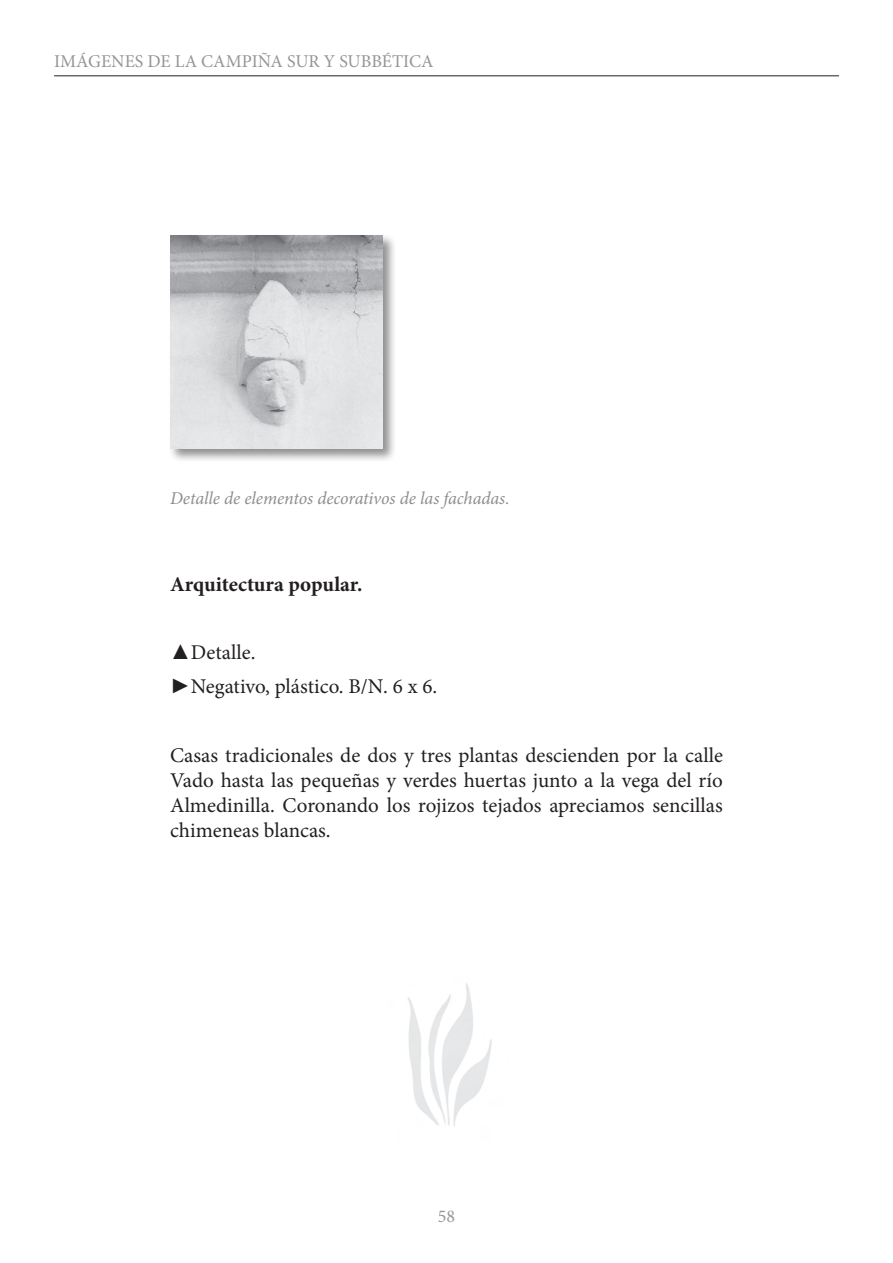
<style>
.page{position:relative;width:893px;height:1263px;background:#fff}
.page>*{position:absolute;margin:0;border:0;box-sizing:border-box;transform-origin:0 0}
.Normal_copy2{font:21px/25.2px "Minion Pro";color:#231f20;text-align:justify}
.Normal_copy2-2{font:700 21px "Minion Pro";letter-spacing:-.005em;color:#231f20}
.Paragraph_Style_1{font:italic 18px "Minion Pro";letter-spacing:-.005em;color:#8c8e91}
.t1{font:18px "Minion Pro";color:#939598}
.s1{font-family:"Times New Roman"}
</style>
<div class="page">
<hr style="left:54px;top:75px;width:785px;height:1px;background:#231f20">
<div style="left:168px;top:233px;width:236px;height:236px;background:#231f20;opacity:.5"></div>
<img style="left:170px;top:235px;width:213px;height:213px">
<img style="left:408px;top:983px;width:84px;height:144px">
<p class="t1" style="left:54px;top:49px;width:381px">IMÁGENES DE LA CAMPIÑA SUR Y SUBBÉTICA</p>
<p class="Paragraph_Style_1" style="left:170px;top:485px;width:341px">Detalle de elementos decorativos de las fachadas.</p>
<p class="Normal_copy2-2" style="left:170px;top:569px;width:194px">Arquitectura popular.</p>
<p class="Normal_copy2" style="left:170px;top:640px;width:87px"><span class="s1">▲</span>Detalle.</p>
<p class="Normal_copy2" style="left:170px;top:674px;width:269px"><span class="s1">►</span>Negativo, plástico. B/N. 6 x 6.</p>
<p class="Normal_copy2" style="left:170px;top:743px;width:554px">Casas tradicionales de dos y tres plantas descienden por la calle Vado hasta las pequeñas y verdes huertas junto a la vega del río Almedinilla. Coronando los rojizos tejados apreciamos sencillas chimeneas blancas.</p>
<p class="t1" style="left:438px;top:1204px;width:19px">58</p>
</div>
